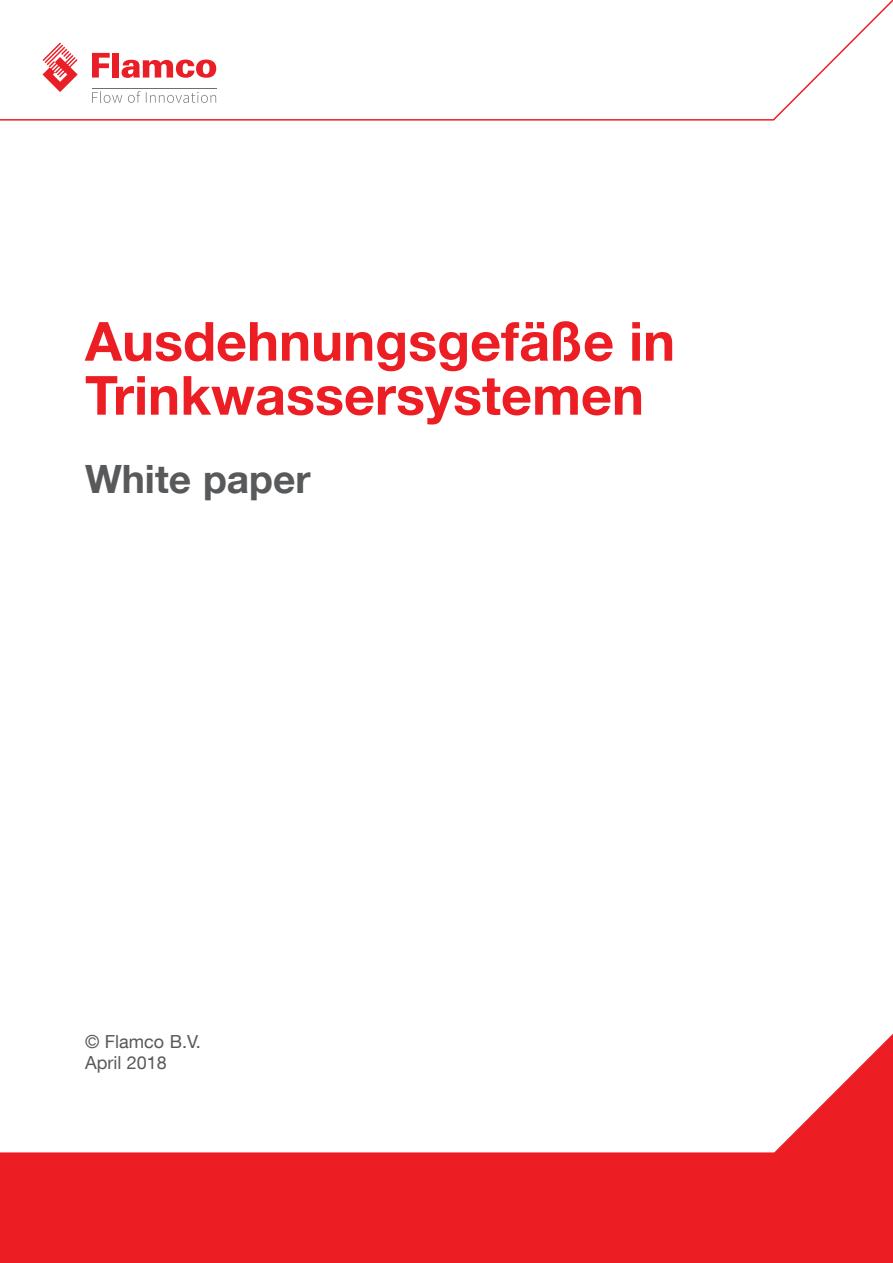
<style>
.page{position:relative;width:893px;height:1263px;background:#fff}
.page>*{position:absolute;margin:0;border:0;box-sizing:border-box;transform-origin:0 0}
.t1{font:700 54px/54px "Helvetica Neue LT Com";color:#ed1d24}
.t2{font:700 39px "Helvetica Neue LT Com";color:#58595b}
.t3{font:18px/21px "Helvetica Neue LT Com";color:#58595b}
</style>
<div class="page">
<svg style="left:0;top:1034px;width:893px;height:229px;fill:#ed1d24"></svg>
<svg style="left:0;top:0;width:893px;height:121px"></svg>
<svg style="left:92px;top:53px;width:18px;height:25px"></svg>
<div style="left:112px;top:53px;width:7px;height:25px;background:#ea1e26"></div>
<svg style="left:122px;top:60px;width:94px;height:18px"></svg>
<svg style="left:43px;top:43px;width:35px;height:49px"></svg>
<svg style="left:92px;top:91px;width:124px;height:12px"></svg>
<hr style="left:92px;top:88px;width:125px;height:1px;background:#6d6e71">
<p class="t1" style="left:85px;top:313px;width:592px">Ausdehnungsgefäße in<br>Trinkwassersystemen</p>
<p class="t2" style="left:85px;top:454px;width:227px">White paper</p>
<p class="t3" style="left:85px;top:1031px;width:117px">© Flamco B.V.<br>April 2018</p>
</div>
